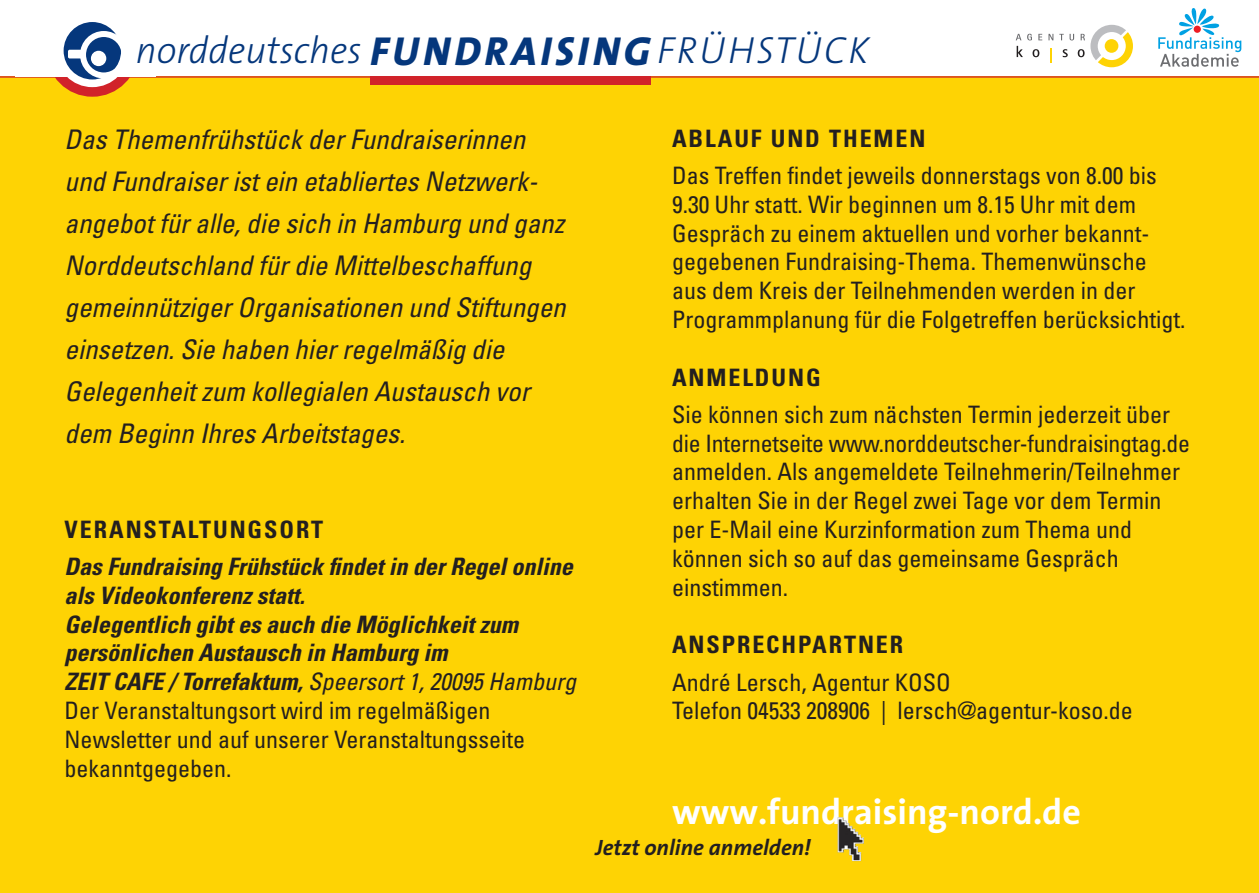
<style>
.page{position:relative;width:1259px;height:893px;background:#fff}
.page>*{position:absolute;margin:0;border:0;box-sizing:border-box;transform-origin:0 0}
.t1{font:italic 300 38.1px "The Sans";color:#05377c}
.t2{font:700 36px "The Sans";color:#fff}
.t3{font:italic condensed 27px/42px "Univers LT Std";color:#231f20}
.t4{font:condensed 24px/28.8px "Univers LT Std";color:#231f20}
.t5{font:italic 700 condensed 24px/28.8px "Univers LT Std";color:#231f20}
.t6{font:700 condensed 24px "Univers LT Std";letter-spacing:.08em;color:#231f20}
.t7{font:italic 700 22.2px "The Sans";color:#231f20}
.s1{font-weight:800;font-size:40.8px}
.s2{font-weight:400}
.s3{font-weight:400;font-style:normal}
</style>
<div class="page">
<div style="left:0;top:76px;width:1259px;height:817px;background:#fed304"></div>
<div style="left:46px;top:5px;width:92px;height:92px;border:27px solid #d1232a;border-radius:50%"></div>
<hr style="left:0;top:76px;width:1259px;height:2px;background:#d1232a">
<div style="left:370px;top:77px;width:280px;height:8px;background:#d1232a"></div>
<div style="left:15px;top:0;width:140px;height:76px;background:#fff"></div>
<svg style="left:60px;top:18px;width:65px;height:65px;background:#355d95"></svg>
<div style="left:56px;top:14px;width:73px;height:73px;border:8px solid #fff;border-radius:50%"></div>
<div style="left:80px;top:31px;width:47px;height:47px;border:6px solid #fff;border-radius:50%"></div>
<div style="left:91px;top:51px;width:15px;height:15px;background:#fff;border-radius:50%"></div>
<div style="left:68px;top:50px;width:15px;height:8px;background:#fff;border-radius:2px"></div>
<img style="left:837px;top:817px;width:27px;height:44px">
<svg style="left:1015px;top:25px;width:118px;height:42px"></svg>
<svg style="left:1158px;top:8px;width:83px;height:59px"></svg>
<h1 class="t1" style="left:136px;top:19px;width:734px">norddeutsches <span class="s1">FUNDRAISING</span> FRÜHSTÜCK</h1>
<p class="t3" style="left:65px;top:118px;width:502px">Das Themenfrühstück der Fundraiserinnen und Fundraiser ist ein etabliertes Netzwerk&shy;angebot für alle, die sich in Hamburg und ganz Norddeutschland für die Mittelbeschaffung gemeinnütziger Organisationen und Stiftungen einsetzen. Sie haben hier regelmäßig die Gelegenheit zum kollegialen Austausch vor dem Beginn Ihres Arbeitstages.</p>
<p class="t6" style="left:65px;top:514px;width:260px">VERANSTALTUNGSORT</p>
<p class="t5" style="left:65px;top:552px;width:513px">Das Fundraising Frühstück findet in der Regel online als Videokonferenz statt.<br>Gelegentlich gibt es auch die Möglichkeit zum persönlichen Austausch in Hamburg im<br>ZEIT CAFE / Torrefaktum, <span class="s2">Speersort 1, 20095 Hamburg </span><span class="s3">Der Veranstaltungsort wird im regelmäßigen Newsletter und auf unserer Veranstaltungsseite bekanntgegeben.</span></p>
<p class="t6" style="left:672px;top:123px;width:255px">ABLAUF UND THEMEN</p>
<p class="t4" style="left:672px;top:161px;width:515px">Das Treffen findet jeweils donnerstags von 8.00 bis 9.30 Uhr statt. Wir beginnen um 8.15 Uhr mit dem Gespräch zu einem aktuellen und vorher bekannt&shy;gegebenen Fundraising-Thema. Themenwünsche aus dem Kreis der Teilnehmenden werden in der Programmplanung für die Folgetreffen berücksichtigt.</p>
<p class="t6" style="left:672px;top:362px;width:150px">ANMELDUNG</p>
<p class="t4" style="left:672px;top:400px;width:519px">Sie können sich zum nächsten Termin jederzeit über die Internetseite www.norddeutscher-fundraisingtag.de anmelden. Als angemeldete Teilnehmerin/Teilnehmer erhalten Sie in der Regel zwei Tage vor dem Termin per E-Mail eine Kurzinformation zum Thema und können sich so auf das gemeinsame Gespräch einstimmen.</p>
<p class="t6" style="left:672px;top:630px;width:233px">ANSPRECHPARTNER</p>
<p class="t4" style="left:672px;top:667px;width:462px">André Lersch, Agentur KOSO<br>Telefon 04533 208906 | lersch@agentur-koso.de</p>
<h2 class="t2" style="left:672px;top:782px;width:410px">www.fundraising-nord.de</h2>
<p class="t7" style="left:595px;top:829px;width:217px">Jetzt online anmelden!</p>
</div>
